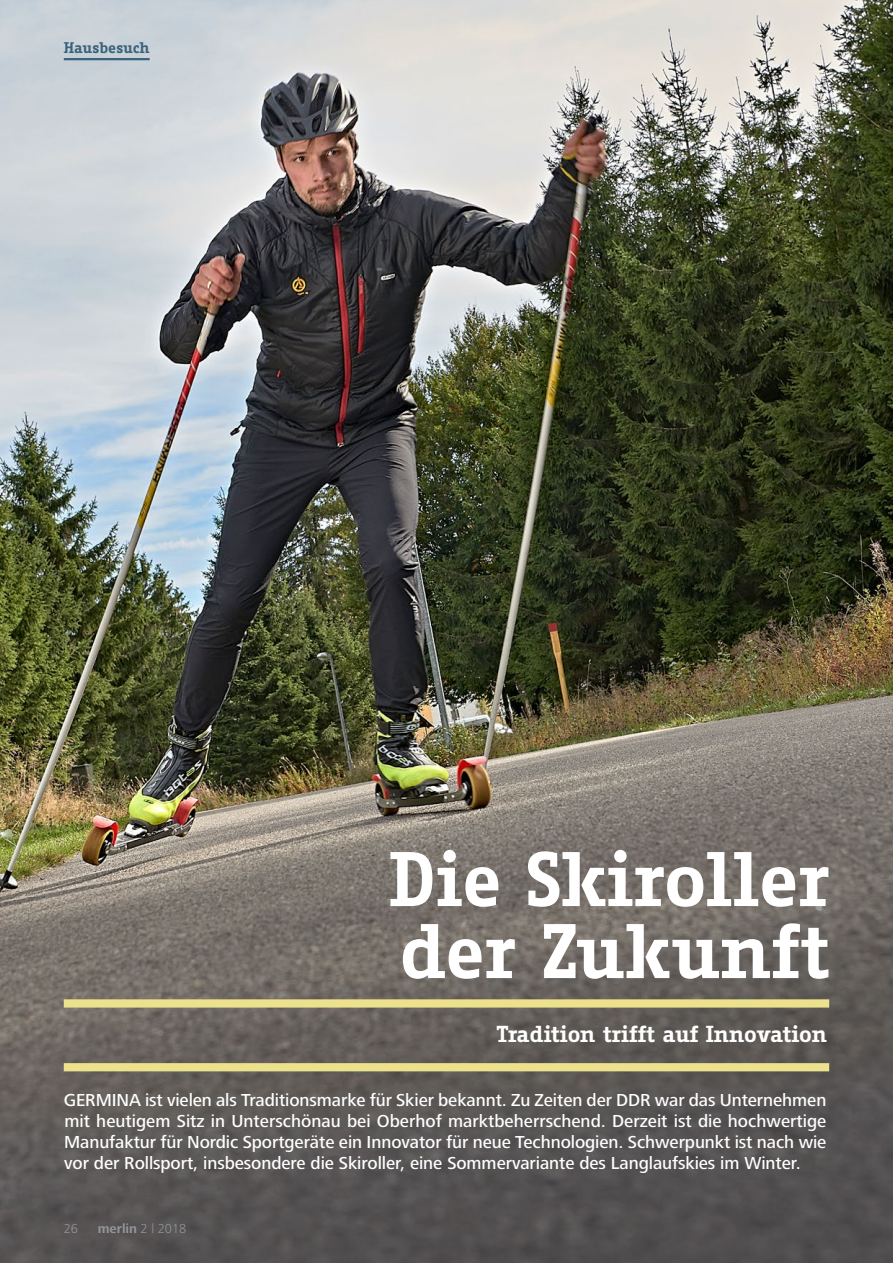
<style>
.page{position:relative;width:893px;height:1263px;background:#fff}
.page>*{position:absolute;margin:0;border:0;box-sizing:border-box;transform-origin:0 0}
.t1{font:700 75px/72px "Fago Office Serif";color:#fff}
.t2{font:700 22.5px "Fago Office Serif";letter-spacing:-.01em;color:#fff}
.t3{font:500 18px/21.3px "Frutiger Next LT";letter-spacing:-.005em;color:#fff;text-align:justify}
.t4{font:700 15px "Fago Office Serif";letter-spacing:-.01em;color:#39627b}
.t5{font:700 13.5px "Frutiger Next LT";color:#939598}
.t6{font:300 13.5px "Frutiger Next LT";color:#939598}
.s1{font-weight:300}
</style>
<div class="page">
<img style="left:0;top:0;width:893px;height:1263px">
<hr style="left:64px;top:58px;width:86px;height:2px;background:#39627b">
<div style="left:64px;top:999px;width:765px;height:8px;background:#ece18c"></div>
<div style="left:64px;top:1063px;width:765px;height:8px;background:#ece18c"></div>
<p class="t4" style="left:64px;top:39px;width:87px">Hausbesuch</p>
<h1 class="t1" style="left:389px;top:843px;width:442px">Die Skiroller der Zukunft</h1>
<p class="t2" style="left:496px;top:1021px;width:333px">Tradition trifft auf Innovation</p>
<p class="t3" style="left:64px;top:1089px;width:764px">GERMINA ist vielen als Traditionsmarke für Skier bekannt. Zu Zeiten der DDR war das Unternehmen mit heutigem Sitz in Unterschönau bei Oberhof marktbeherrschend. Derzeit ist die hochwertige Manufaktur für Nordic Sportgeräte ein Innovator für neue Technologien. Schwerpunkt ist nach wie vor der Rollsport, insbesondere die Skiroller, eine Sommervariante des Langlaufskies im Winter.</p>
<p class="t6" style="left:64px;top:1221px;width:16px">26</p>
<p class="t5" style="left:98px;top:1221px;width:90px">merlin <span class="s1">2 l 2018</span></p>
</div>
